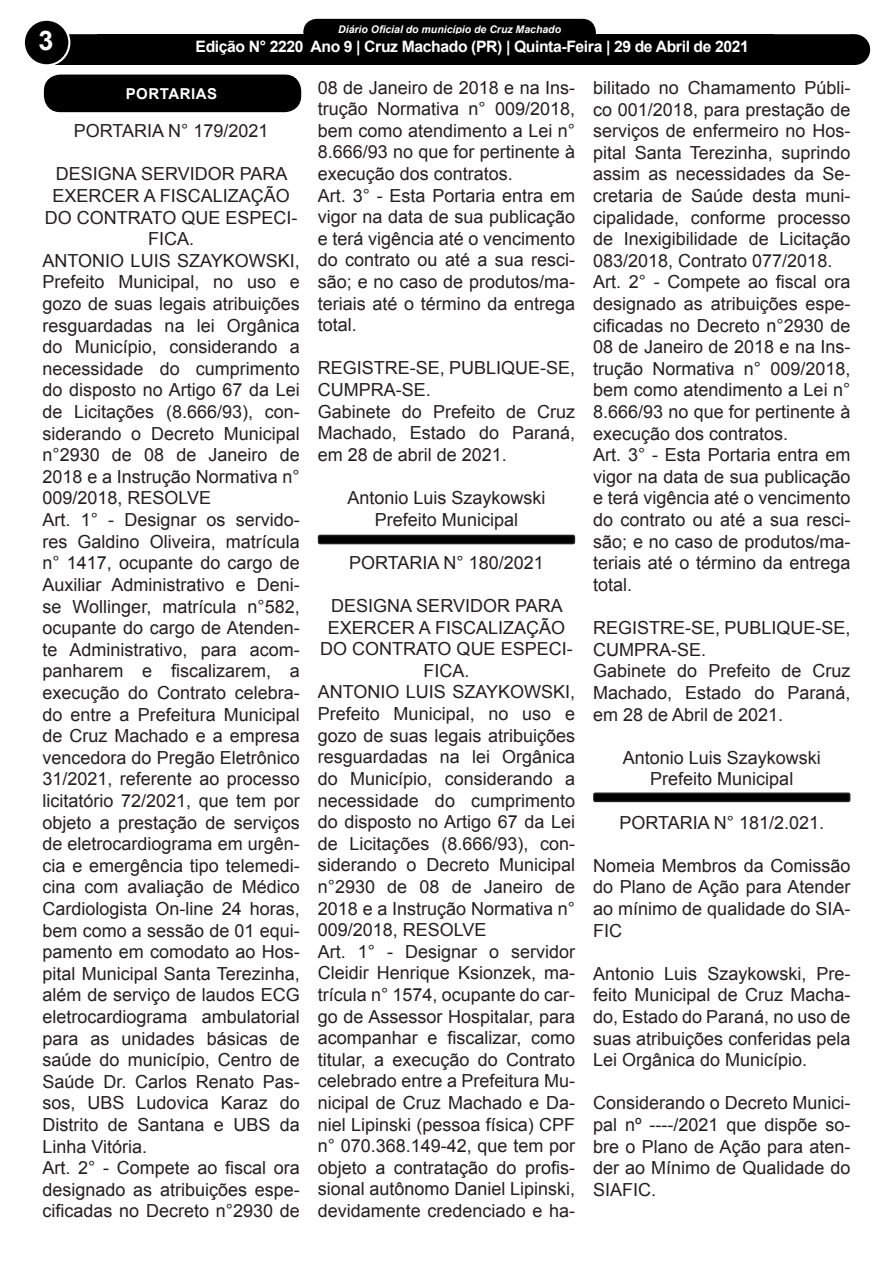
<style>
.page{position:relative;width:893px;height:1263px;background:#fff}
.page>*{position:absolute;margin:0;border:0;box-sizing:border-box;transform-origin:0 0}
.t1{font:700 27px "Arial";color:#fff}
.t2{font:18px/21.6px "Arial";color:#231f20;text-align:justify}
.t3{font:700 15.75px "Arial";letter-spacing:-.025em;color:#fff}
.t4{font:700 15px "Arial";color:#fff}
.t5{font:700 15px "Arial";letter-spacing:.035em;color:#fff}
.t6{font:italic 700 10.5px "Arial";color:#fff}
</style>
<div class="page">
<div style="left:305px;top:20px;width:289px;height:28px;background:#000;border-radius:12px"></div>
<div style="left:303px;top:19px;width:293px;height:31px;border:3px solid #000;border-radius:12px"></div>
<div style="left:39px;top:34px;width:815px;height:31px;background:#000"></div>
<div style="left:24px;top:20px;width:45px;height:45px;background:#000;border-radius:50%"></div>
<div style="left:23px;top:19px;width:47px;height:47px;border:2px solid #fff;border-radius:50%"></div>
<div style="left:840px;top:35px;width:29px;height:29px;background:#000;border-radius:50%"></div>
<div style="left:839px;top:34px;width:31px;height:31px;border:2px solid #000;border-radius:50%"></div>
<div style="left:44px;top:75px;width:257px;height:37px;background:#000;border-radius:16px"></div>
<div style="left:319px;top:535px;width:255px;height:9px;background:#000;border-radius:2px"></div>
<div style="left:318px;top:535px;width:257px;height:9px;border:2px solid #231f20;border-radius:2px"></div>
<div style="left:594px;top:793px;width:256px;height:8px;background:#000;border-radius:2px"></div>
<div style="left:593px;top:792px;width:257px;height:10px;border:2px solid #231f20;border-radius:2px"></div>
<p class="t6" style="left:338px;top:22px;width:224px">Diário Oficial do município de Cruz Machado</p>
<p class="t4" style="left:205px;top:40px;width:491px">Edição 1145 - Cruz Machado (PR) - Terça-Feira - 3 de Janeiro de 2017</p>
<p class="t2" style="left:318px;top:76px;width:259px">08 de Janeiro de 2018 e na Ins&shy;trução Normativa n° 009/2018, bem como atendimento a Lei n° 8.666/93 no que for pertinente à execução dos contratos.</p>
<p class="t2" style="left:318px;top:184px;width:259px">Art. 3° - Esta Portaria entra em vigor na data de sua publicação e terá vigência até o vencimento do contrato ou até a sua resci&shy;são; e no caso de produtos/ma&shy;teriais até o término da entrega total.</p>
<p class="t2" style="left:318px;top:357px;width:259px">REGISTRE-SE, PUBLIQUE-SE,<br>CUMPRA-SE.</p>
<p class="t2" style="left:318px;top:400px;width:259px">Gabinete do Prefeito de Cruz Machado, Estado do Paraná, em 28 de abril de 2021.</p>
<p class="t2" style="left:347px;top:487px;width:200px">Antonio Luis Szaykowski</p>
<p class="t2" style="left:375px;top:508px;width:145px">Prefeito Municipal</p>
<p class="t2" style="left:349px;top:552px;width:196px">PORTARIA N° 180/2021</p>
<p class="t2" style="left:320px;top:595px;width:254px;text-align:center">DESIGNA SERVIDOR PARA<br>EXERCER A FISCALIZAÇÃO<br>DO CONTRATO QUE ESPECI-<br>FICA.</p>
<p class="t2" style="left:318px;top:681px;width:259px">ANTONIO LUIS SZAYKOWSKI, Prefeito Municipal, no uso e gozo de suas legais atribuições resguardadas na lei Orgânica do Município, considerando a necessidade do cumprimento do disposto no Artigo 67 da Lei de Licitações (8.666/93), con&shy;siderando o Decreto Municipal n°2930 de 08 de Janeiro de 2018 e a Instrução Normativa n° 009/2018, RESOLVE</p>
<p class="t2" style="left:318px;top:940px;width:259px">Art. 1° - Designar o servidor Cleidir Henrique Ksionzek, ma&shy;trícula n° 1574, ocupante do car&shy;go de Assessor Hospitalar, para acompanhar e fiscalizar, como titular, a execução do Contrato celebrado entre a Prefeitura Mu&shy;nicipal de Cruz Machado e Da&shy;niel Lipinski (pessoa física) CPF n° 070.368.149-42, que tem por objeto a contratação do profis&shy;sional autônomo Daniel Lipinski, devidamente credenciado e ha-</p>
<p class="t1" style="left:38px;top:21px;width:17px">3</p>
<p class="t3" style="left:196px;top:35px;width:555px">Edição N° 2220 Ano 9 | Cruz Machado (PR) | Quinta-Feira | 29 de Abril de 2021</p>
<p class="t2" style="left:593px;top:77px;width:259px">bilitado no Chamamento Públi&shy;co 001/2018, para prestação de serviços de enfermeiro no Hos&shy;pital Santa Terezinha, suprindo assim as necessidades da Se&shy;cretaria de Saúde desta muni&shy;cipalidade, conforme processo de Inexigibilidade de Licitação 083/2018, Contrato 077/2018.</p>
<p class="t2" style="left:593px;top:271px;width:259px">Art. 2° - Compete ao fiscal ora designado as atribuições espe&shy;cificadas no Decreto n°2930 de 08 de Janeiro de 2018 e na Ins&shy;trução Normativa n° 009/2018, bem como atendimento a Lei n° 8.666/93 no que for pertinente à execução dos contratos.</p>
<p class="t2" style="left:593px;top:444px;width:259px">Art. 3° - Esta Portaria entra em vigor na data de sua publicação e terá vigência até o vencimento do contrato ou até a sua resci&shy;são; e no caso de produtos/ma&shy;teriais até o término da entrega total.</p>
<p class="t2" style="left:593px;top:617px;width:259px">REGISTRE-SE, PUBLIQUE-SE,<br>CUMPRA-SE.</p>
<p class="t2" style="left:593px;top:660px;width:259px">Gabinete do Prefeito de Cruz Machado, Estado do Paraná, em 28 de Abril de 2021.</p>
<p class="t2" style="left:623px;top:746px;width:200px">Antonio Luis Szaykowski</p>
<p class="t2" style="left:650px;top:768px;width:145px">Prefeito Municipal</p>
<p class="t2" style="left:619px;top:811px;width:206px">PORTARIA N° 181/2.021.</p>
<p class="t2" style="left:593px;top:854px;width:259px">Nomeia Membros da Comissão do Plano de Ação para Atender ao mínimo de qualidade do SIA-FIC</p>
<p class="t2" style="left:593px;top:962px;width:259px">Antonio Luis Szaykowski, Pre&shy;feito Municipal de Cruz Macha&shy;do, Estado do Paraná, no uso de suas atribuições conferidas pela Lei Orgânica do Município.</p>
<p class="t2" style="left:593px;top:1092px;width:259px">Considerando o Decreto Munici&shy;pal nº ----/2021 que dispõe so&shy;bre o Plano de Ação para aten&shy;der ao Mínimo de Qualidade do SIAFIC.</p>
<p class="t5" style="left:126px;top:83px;width:93px">PORTARIAS</p>
<p class="t2" style="left:74px;top:120px;width:196px">PORTARIA N° 179/2021</p>
<p class="t2" style="left:45px;top:163px;width:254px;text-align:center">DESIGNA SERVIDOR PARA<br>EXERCER A FISCALIZAÇÃO<br>DO CONTRATO QUE ESPECI-<br>FICA.</p>
<p class="t2" style="left:43px;top:250px;width:259px">ANTONIO LUIS SZAYKOWSKI, Prefeito Municipal, no uso e gozo de suas legais atribuições resguardadas na lei Orgânica do Município, considerando a necessidade do cumprimento do disposto no Artigo 67 da Lei de Licitações (8.666/93), con&shy;siderando o Decreto Municipal n°2930 de 08 de Janeiro de 2018 e a Instrução Normativa n° 009/2018, RESOLVE</p>
<p class="t2" style="left:43px;top:509px;width:259px">Art. 1° - Designar os servido&shy;res Galdino Oliveira, matrícula n° 1417, ocupante do cargo de Auxiliar Administrativo e Deni&shy;se Wollinger, matrícula n°582, ocupante do cargo de Atenden&shy;te Administrativo, para acom&shy;panharem e fiscalizarem, a execução do Contrato celebra&shy;do entre a Prefeitura Municipal de Cruz Machado e a empresa vencedora do Pregão Eletrônico 31/2021, referente ao processo licitatório 72/2021, que tem por objeto a prestação de serviços de eletrocardiograma em urgên&shy;cia e emergência tipo telemedi&shy;cina com avaliação de Médico Cardiologista On-line 24 horas, bem como a sessão de 01 equi&shy;pamento em comodato ao Hos&shy;pital Municipal Santa Terezinha, além de serviço de laudos ECG eletrocardiograma ambulatorial para as unidades básicas de saúde do município, Centro de Saúde Dr. Carlos Renato Pas&shy;sos, UBS Ludovica Karaz do Distrito de Santana e UBS da Linha Vitória.</p>
<p class="t2" style="left:43px;top:1157px;width:259px">Art. 2° - Compete ao fiscal ora designado as atribuições espe&shy;cificadas no Decreto n°2930 de</p>
</div>
